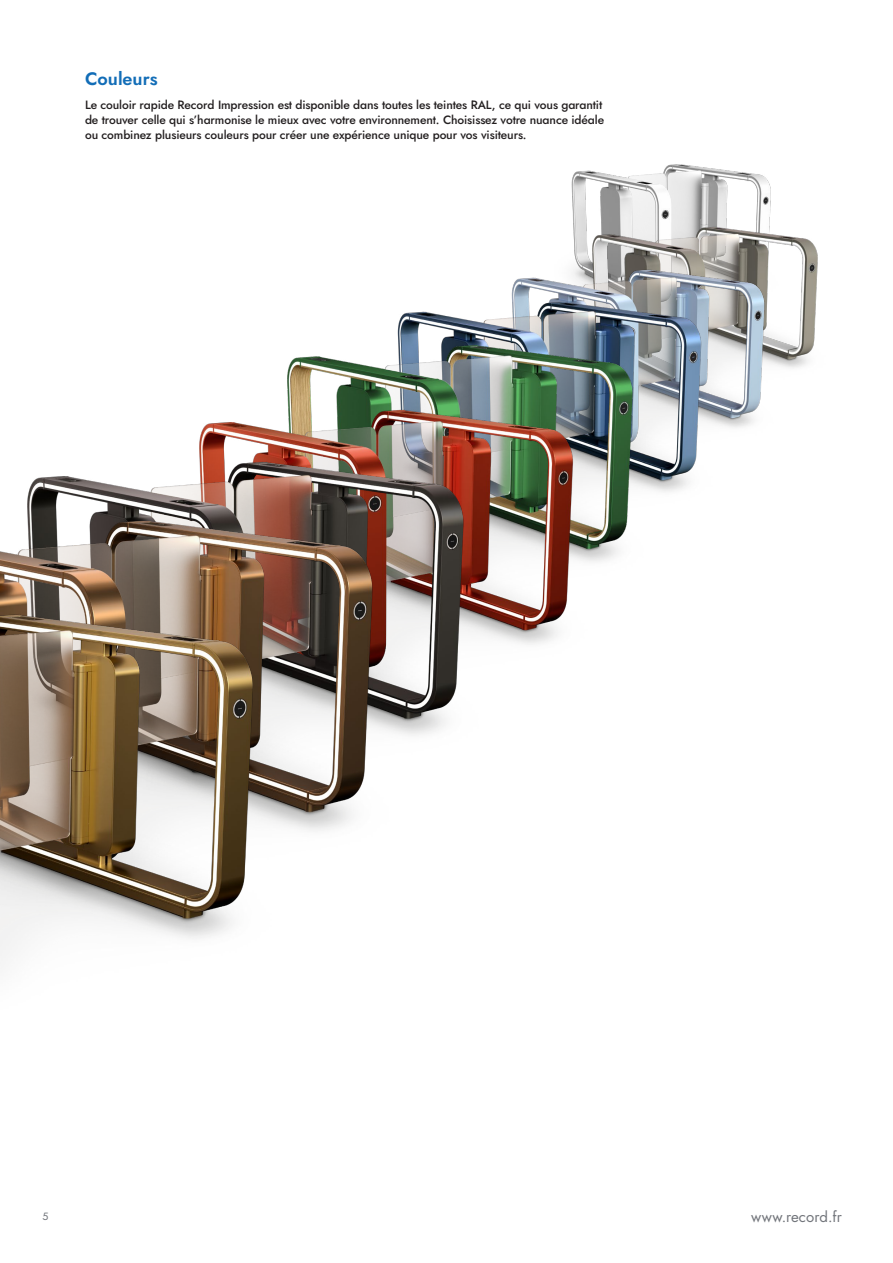
<style>
.page{position:relative;width:893px;height:1263px;background:#fff}
.page>*{position:absolute;margin:0;border:0;box-sizing:border-box;transform-origin:0 0}
.Sub_header_12_14_-_SemiBold_-_Blue{font:600 18px "Jost";color:#126db7}
.Page-no_Left_-_7_8_-_Regular_-_Dark_Grey{font:15px "Jost";color:#72757b}
.t1{font:13.5px "Jost";letter-spacing:.005em;color:#231f20}
.Sub_header_12_14_-_SemiBold_-_Blue-2{font:500 12px/15px "Jost";letter-spacing:-.01em;color:#231f20}
.Page-no_Left_-_7_8_-_Regular_-_Dark_Grey-2{font:10.5px "Jost";color:#72757b}
</style>
<div class="page">
<img style="left:571px;top:164px;width:200px;height:58px">
<img style="left:573px;top:222px;width:245px;height:42px">
<img style="left:511px;top:264px;width:307px;height:101px">
<img style="left:397px;top:295px;width:407px;height:129px">
<img style="left:287px;top:338px;width:464px;height:90px">
<img style="left:199px;top:401px;width:502px;height:157px">
<img style="left:27px;top:460px;width:585px;height:185px">
<img style="left:0;top:521px;width:531px;height:212px">
<img style="left:0;top:601px;width:430px;height:363px">
<p class="Sub_header_12_14_-_SemiBold_-_Blue" style="left:85px;top:67px;width:74px">Couleurs</p>
<p class="Sub_header_12_14_-_SemiBold_-_Blue-2" style="left:85px;top:97px;width:521px">Le couloir rapide Record Impression est disponible dans toutes les teintes RAL, ce qui vous garantit de trouver celle qui s’harmonise le mieux avec votre environnement. Choisissez votre nuance idéale ou combinez plusieurs couleurs pour créer une expérience unique pour vos visiteurs.</p>
<p class="Page-no_Left_-_7_8_-_Regular_-_Dark_Grey-2" style="left:43px;top:1210px;width:7px">5</p>
<p class="t1" style="left:734px;top:1206px;width:109px">www.record.group</p>
<p class="Page-no_Left_-_7_8_-_Regular_-_Dark_Grey" style="left:751px;top:1206px;width:92px">www.record.fr</p>
</div>
